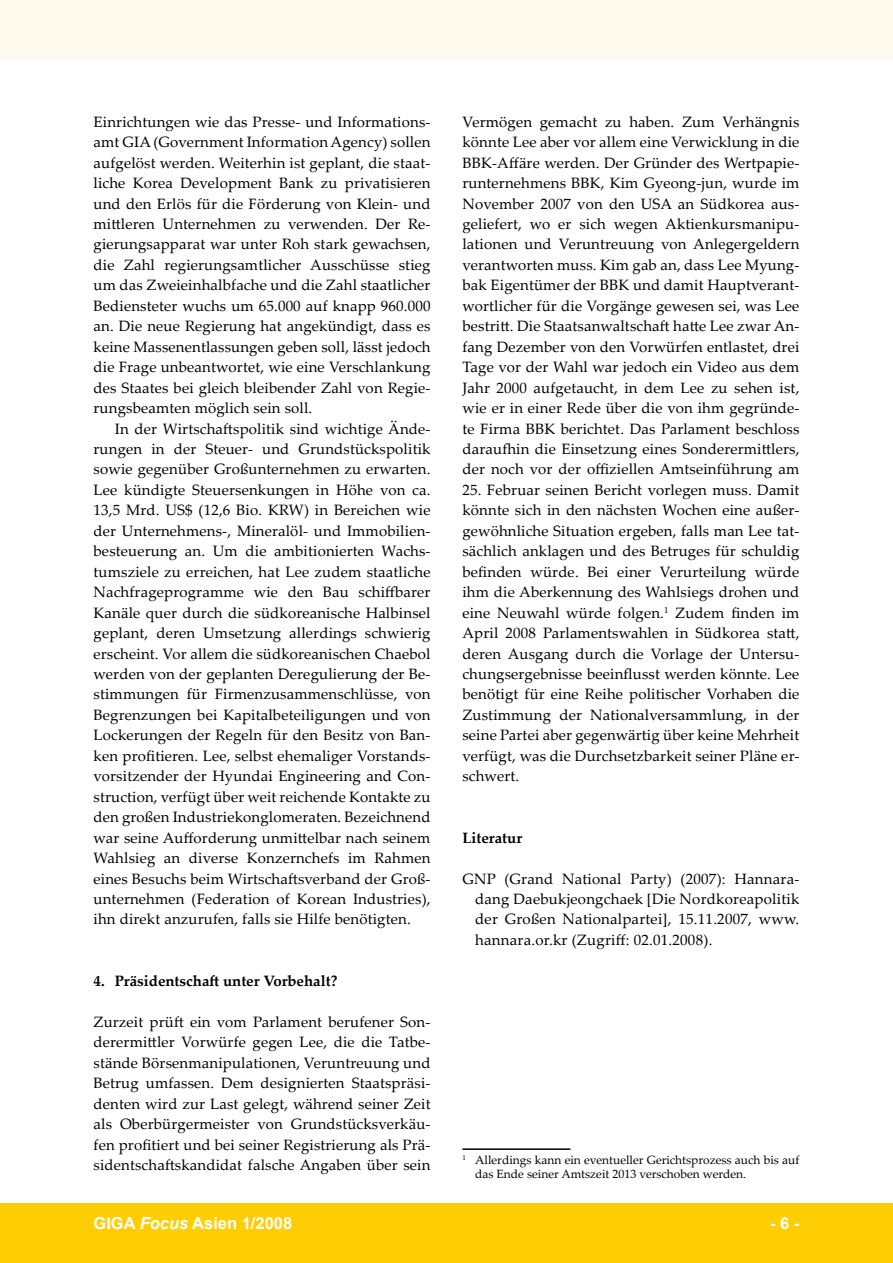
<style>
.page{position:relative;width:893px;height:1263px;background:#fff}
.page>*{position:absolute;margin:0;border:0;box-sizing:border-box;transform-origin:0 0}
.t1{font:700 16.5px "Arial";color:#fff}
.t2{font:15px/20.4px "Palatino Linotype";letter-spacing:.01em;color:#000;text-align:justify}
.t3{font:700 15px "Palatino Linotype";color:#000}
.t4{font:12px/14.4px "Palatino Linotype";color:#000}
.s1{font-style:italic}
</style>
<div class="page">
<div style="left:0;top:1203px;width:893px;height:60px;background:#fecd04"></div>
<div style="left:0;top:0;width:893px;height:60px;background:#fffaed"></div>
<hr style="left:462px;top:1148px;width:108px;height:2px;background:#000">
<p class="t2" style="left:94px;top:111px;width:339px">Einrichtungen wie das Presse- und Informations&shy;amt GIA (Government Information Agency) sollen aufgelöst werden. Weiterhin ist geplant, die staat&shy;liche Korea Development Bank zu privatisieren und den Erlös für die Förderung von Klein- und mittleren Unternehmen zu verwenden. Der Re&shy;gierungsapparat war unter Roh stark gewachsen, die Zahl regierungsamtlicher Ausschüsse stieg um das Zweieinhalbfache und die Zahl staatlicher Bediensteter wuchs um 65.000 auf knapp 960.000 an. Die neue Regierung hat angekündigt, dass es keine Massenentlassungen geben soll, lässt jedoch die Frage unbeantwortet, wie eine Verschlankung des Staates bei gleich bleibender Zahl von Regie&shy;rungsbeamten möglich sein soll.</p>
<p class="t2" style="left:94px;top:418px;width:338px;text-indent:21px">In der Wirtschaftspolitik sind wichtige Ände&shy;rungen in der Steuer- und Grundstückspolitik sowie gegenüber Großunternehmen zu erwarten.<br>Lee kündigte Steuersenkungen in Höhe von ca.<br>13,5 Mrd. US$ (12,6 Bio. KRW) in Bereichen wie der Unternehmens-, Mineralöl- und Immobilien&shy;besteuerung an. Um die ambitionierten Wachs&shy;tumsziele zu erreichen, hat Lee zudem staatliche Nachfrageprogramme wie den Bau schiffbarer Kanäle quer durch die südkoreanische Halbinsel geplant, deren Umsetzung allerdings schwierig erscheint. Vor allem die südkoreanischen Chaebol werden von der geplanten Deregulierung der Be&shy;stimmungen für Firmenzusammenschlüsse, von Begrenzungen bei Kapitalbeteiligungen und von Lockerungen der Regeln für den Besitz von Ban&shy;ken profitieren. Lee, selbst ehemaliger Vorstands&shy;vorsitzender der Hyundai Engineering and Con&shy;struction, verfügt über weit reichende Kontakte zu den großen Industriekonglomeraten. Bezeichnend war seine Aufforderung unmittelbar nach seinem Wahlsieg an diverse Konzernchefs im Rahmen eines Besuchs beim Wirtschaftsverband der Groß&shy;unternehmen (Federation of Korean Industries), ihn direkt anzurufen, falls sie Hilfe benötigten.</p>
<p class="t3" style="left:94px;top:970px;width:245px">4. Präsidentschaft unter Vorbehalt?</p>
<p class="t2" style="left:94px;top:1011px;width:338px">Zurzeit prüft ein vom Parlament berufener Son&shy;derermittler Vorwürfe gegen Lee, die die Tatbe&shy;stände Börsenmanipulationen, Veruntreuung und Betrug umfassen. Dem designierten Staatspräsi&shy;denten wird zur Last gelegt, während seiner Zeit als Oberbürgermeister von Grundstücksverkäu&shy;fen profitiert und bei seiner Registrierung als Prä&shy;sidentschaftskandidat falsche Angaben über sein</p>
<p class="t2" style="left:462px;top:111px;width:339px">Vermögen gemacht zu haben. Zum Verhängnis könnte Lee aber vor allem eine Verwicklung in die BBK-Affäre werden. Der Gründer des Wertpapie&shy;runternehmens BBK, Kim Gyeong-jun, wurde im November 2007 von den USA an Südkorea aus&shy;geliefert, wo er sich wegen Aktienkursmanipu&shy;lationen und Veruntreuung von Anlegergeldern verantworten muss. Kim gab an, dass Lee Myung&shy;bak Eigentümer der BBK und damit Hauptverant&shy;wortlicher für die Vorgänge gewesen sei, was Lee bestritt. Die Staatsanwaltschaft hatte Lee zwar An&shy;fang Dezember von den Vorwürfen entlastet, drei Tage vor der Wahl war jedoch ein Video aus dem Jahr 2000 aufgetaucht, in dem Lee zu sehen ist, wie er in einer Rede über die von ihm gegründe&shy;te Firma BBK berichtet. Das Parlament beschloss daraufhin die Einsetzung eines Sonderermittlers, der noch vor der offiziellen Amtseinführung am</p>
<p class="t2" style="left:462px;top:479px;width:338px">25. Februar seinen Bericht vorlegen muss. Damit könnte sich in den nächsten Wochen eine außer&shy;gewöhnliche Situation ergeben, falls man Lee tat&shy;sächlich anklagen und des Betruges für schuldig befinden würde. Bei einer Verurteilung würde ihm die Aberkennung des Wahlsiegs drohen und eine Neuwahl würde folgen. Zudem finden im April 2008 Parlamentswahlen in Südkorea statt, deren Ausgang durch die Vorlage der Untersu&shy;chungsergebnisse beeinflusst werden könnte. Lee benötigt für eine Reihe politischer Vorhaben die Zustimmung der Nationalversammlung, in der seine Partei aber gegenwärtig über keine Mehrheit verfügt, was die Durchsetzbarkeit seiner Pläne er&shy;schwert.</p>
<p class="t3" style="left:462px;top:827px;width:61px">Literatur</p>
<p class="t2" style="left:475px;top:868px;width:326px;text-indent:-13px">GNP (Grand National Party) (2007): Hannara&shy;dang Daebukjeongchaek [Die Nordkoreapolitik der Großen Nationalpartei], 15.11.2007, www. hannara.or.kr (Zugriff: 02.01.2008).</p>
<p class="t4" style="left:475px;top:1152px;width:326px">Allerdings kann ein eventueller Gerichtsprozess auch bis auf das Ende seiner Amtszeit 2013 verschoben werden.</p>
<p class="t1" style="left:94px;top:1212px;width:200px">GIGA <span class="s1">Focus</span> Asien 1/2008</p>
<p class="t1" style="left:770px;top:1212px;width:31px">- -</p>
</div>
